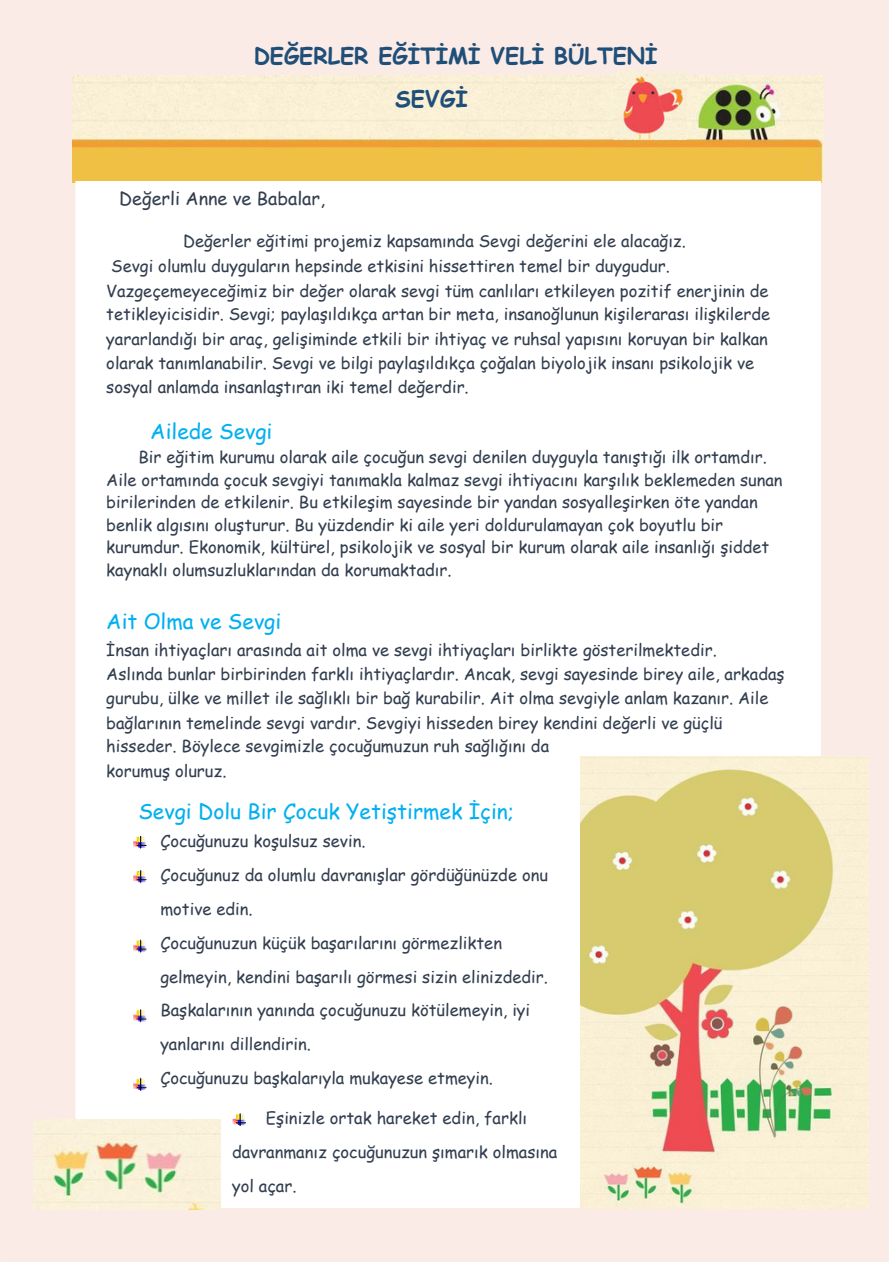
<style>
.page{position:relative;width:894px;height:1264px;background:#fff}
.page>*{position:absolute;margin:0;border:0;box-sizing:border-box;transform-origin:0 0}
.t1{font:700 22.5px/42.6px "Comic Sans MS";color:#1f4e79}
.t2{font:21px "Comic Sans MS";color:#00b0f0}
.t3{font:18px "Comic Sans MS";color:#323e4f}
.t4{font:16.5px/33.8px "Comic Sans MS";color:#323e4f}
</style>
<div class="page">
<div style="left:0;top:0;width:888px;height:1261px;background:#faebe6"></div>
<img style="left:72px;top:75px;width:750px;height:107px">
<img style="left:614px;top:71px;width:72px;height:68px">
<img style="left:75px;top:181px;width:745px;height:1026px">
<img style="left:133px;top:836px;width:113px;height:289px">
<img style="left:580px;top:756px;width:287px;height:452px">
<img style="left:34px;top:1119px;width:186px;height:90px">
<h1 class="t1" style="left:395px;top:34px;width:264px;text-indent:-141px">DEĞERLER EĞİTİMİ VELİ BÜLTENİ<br>SEVGİ</h1>
<p class="t3" style="left:119px;top:185px;width:207px">Değerli Anne ve Babalar,</p>
<p class="t4" style="left:183px;top:224px;width:504px">Değerler eğitimi projemiz kapsamında Sevgi değerini ele alacağız.</p>
<p class="t4" style="left:111px;top:248px;width:560px">Sevgi olumlu duyguların hepsinde etkisini hissettiren temel bir duygudur.</p>
<p class="t4" style="left:106px;top:273px;width:663px">Vazgeçemeyeceğimiz bir değer olarak sevgi tüm canlıları etkileyen pozitif enerjinin de</p>
<p class="t4" style="left:106px;top:297px;width:665px">tetikleyicisidir. Sevgi; paylaşıldıkça artan bir meta, insanoğlunun kişilerarası ilişkilerde</p>
<p class="t4" style="left:106px;top:321px;width:663px">yararlandığı bir araç, gelişiminde etkili bir ihtiyaç ve ruhsal yapısını koruyan bir kalkan</p>
<p class="t4" style="left:106px;top:345px;width:649px">olarak tanımlanabilir. Sevgi ve bilgi paylaşıldıkça çoğalan biyolojik insanı psikolojik ve</p>
<p class="t4" style="left:106px;top:370px;width:364px">sosyal anlamda insanlaştıran iki temel değerdir.</p>
<p class="t2" style="left:150px;top:415px;width:124px">Ailede Sevgi</p>
<p class="t4" style="left:106px;top:444px;width:677px;line-height:22.6px;text-indent:32px">Bir eğitim kurumu olarak aile çocuğun sevgi denilen duyguyla tanıştığı ilk ortamdır.<br>Aile ortamında çocuk sevgiyi tanımakla kalmaz sevgi ihtiyacını karşılık beklemeden sunan birilerinden de etkilenir. Bu etkileşim sayesinde bir yandan sosyalleşirken öte yandan benlik algısını oluşturur. Bu yüzdendir ki aile yeri doldurulamayan çok boyutlu bir kurumdur. Ekonomik, kültürel, psikolojik ve sosyal bir kurum olarak aile insanlığı şiddet kaynaklı olumsuzluklarından da korumaktadır.</p>
<p class="t2" style="left:106px;top:605px;width:176px">Ait Olma ve Sevgi</p>
<p class="t4" style="left:106px;top:637px;width:679px;line-height:24.3px">İnsan ihtiyaçları arasında ait olma ve sevgi ihtiyaçları birlikte gösterilmektedir.<br>Aslında bunlar birbirinden farklı ihtiyaçlardır. Ancak, sevgi sayesinde birey aile, arkadaş gurubu, ülke ve millet ile sağlıklı bir bağ kurabilir. Ait olma sevgiyle anlam kazanır. Aile bağlarının temelinde sevgi vardır. Sevgiyi hisseden birey kendini değerli ve güçlü hisseder. Böylece sevgimizle çocuğumuzun ruh sağlığını da<br>korumuş oluruz.</p>
<p class="t2" style="left:138px;top:796px;width:377px">Sevgi Dolu Bir Çocuk Yetiştirmek İçin;</p>
<p class="t4" style="left:160px;top:824px;width:389px">Çocuğunuzu koşulsuz sevin.<br>Çocuğunuz da olumlu davranışlar gördüğünüzde onu motive edin.<br>Çocuğunuzun küçük başarılarını görmezlikten gelmeyin, kendini başarılı görmesi sizin elinizdedir.<br>Başkalarının yanında çocuğunuzu kötülemeyin, iyi yanlarını dillendirin.<br>Çocuğunuzu başkalarıyla mukayese etmeyin.</p>
<p class="t4" style="left:232px;top:1099px;width:326px;text-indent:34px">Eşinizle ortak hareket edin, farklı davranmanız çocuğunuzun şımarık olmasına yol açar.</p>
</div>
